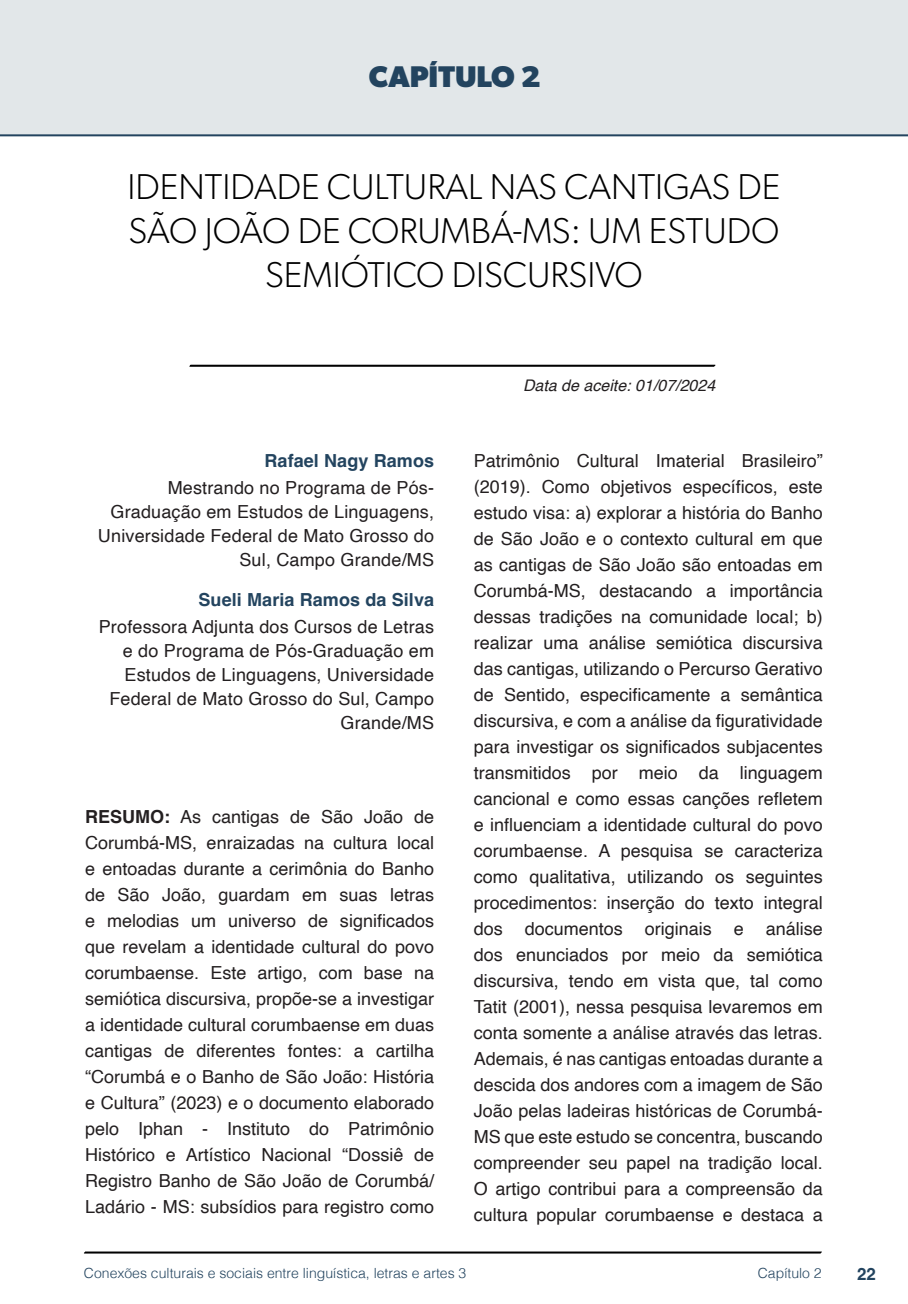
<style>
.page{position:relative;width:908px;height:1304px;background:#fff}
.page>*{position:absolute;margin:0;border:0;box-sizing:border-box;transform-origin:0 0}
.nome_artigos{font:300 36px/44px "Gibson";color:#000;text-align:center}
.capítulos{font:700 30px "Gibson";color:#23445f}
.Resumos_e_PC_TXT{font:18px/26px "Helvetica";color:#231f20;text-align:justify}
.info_autores{font:18px/24px "Helvetica";letter-spacing:.01em;color:#231f20;text-align:right}
.nome_autores{font:700 18px "Helvetica";letter-spacing:.005em;color:#23445f}
.t1{font:700 16.8px "Helvetica";color:#23445f}
.t2{font:italic 16px "Helvetica";color:#231f20}
.t3{font:300 14px "Helvetica";color:#23445f}
.s1{font-weight:700}
</style>
<div class="page">
<svg style="left:84px;top:1251px;width:737px;height:3px;background:#515151"></svg>
<div style="left:0;top:0;width:907px;height:136px;background:#e2e7e9"></div>
<svg style="left:189px;top:364px;width:526px;height:3px;background:#4f4f4f"></svg>
<div style="left:44px;top:72px;width:68px;height:61px;background:#e2e7e9"></div>
<p class="capítulos" style="left:369px;top:58px;width:173px">CAPÍTULO 2</p>
<p class="nome_artigos" style="left:127px;top:164px;width:654px">IDENTIDADE CULTURAL NAS CANTIGAS DE<br>SÃO JOÃO DE CORUMBÁ-MS: UM ESTUDO<br>SEMIÓTICO DISCURSIVO</p>
<p class="nome_autores" style="left:264px;top:450px;width:171px">Rafael Nagy Ramos</p>
<p class="info_autores" style="left:98px;top:477px;width:337px">Mestrando no Programa de Pós-<br>Graduação em Estudos de Linguagens,<br>Universidade Federal de Mato Grosso do<br>Sul, Campo Grande/MS</p>
<p class="nome_autores" style="left:198px;top:588px;width:237px">Sueli Maria Ramos da Silva</p>
<p class="info_autores" style="left:99px;top:615px;width:337px">Professora Adjunta dos Cursos de Letras e do Programa de Pós-Graduação em<br>Estudos de Linguagens, Universidade<br>Federal de Mato Grosso do Sul, Campo<br>Grande/MS</p>
<p class="Resumos_e_PC_TXT" style="left:85px;top:804px;width:350px"><span class="s1">RESUMO:</span> As cantigas de São João de Corumbá-MS, enraizadas na cultura local e entoadas durante a cerimônia do Banho de São João, guardam em suas letras e melodias um universo de significados que revelam a identidade cultural do povo corumbaense. Este artigo, com base na semiótica discursiva, propõe-se a investigar a identidade cultural corumbaense em duas cantigas de diferentes fontes: a cartilha “Corumbá e o Banho de São João: História e Cultura” (2023) e o documento elaborado pelo Iphan - Instituto do Patrimônio Histórico e Artístico Nacional “Dossiê de Registro Banho de São João de Corumbá/ Ladário - MS: subsídios para registro como</p>
<p class="t2" style="left:523px;top:373px;width:194px">Data de aceite: 01/07/2024</p>
<p class="Resumos_e_PC_TXT" style="left:473px;top:448px;width:350px">Patrimônio Cultural Imaterial Brasileiro” (2019). Como objetivos específicos, este estudo visa: a) explorar a história do Banho de São João e o contexto cultural em que as cantigas de São João são entoadas em Corumbá-MS, destacando a importância dessas tradições na comunidade local; b) realizar uma análise semiótica discursiva das cantigas, utilizando o Percurso Gerativo de Sentido, especificamente a semântica discursiva, e com a análise da figuratividade para investigar os significados subjacentes transmitidos por meio da linguagem cancional e como essas canções refletem e influenciam a identidade cultural do povo corumbaense. A pesquisa se caracteriza como qualitativa, utilizando os seguintes procedimentos: inserção do texto integral dos documentos originais e análise dos enunciados por meio da semiótica discursiva, tendo em vista que, tal como Tatit (2001), nessa pesquisa levaremos em conta somente a análise através das letras.<br>Ademais, é nas cantigas entoadas durante a descida dos andores com a imagem de São João pelas ladeiras históricas de Corumbá-MS que este estudo se concentra, buscando compreender seu papel na tradição local.<br>O artigo contribui para a compreensão da cultura popular corumbaense e destaca a</p>
<p class="t3" style="left:84px;top:1261px;width:384px">Conexões culturais e sociais entre linguística, letras e artes 3</p>
<p class="t3" style="left:757px;top:1261px;width:65px">Capítulo 2</p>
<p class="t1" style="left:856px;top:1264px;width:20px">22</p>
</div>
